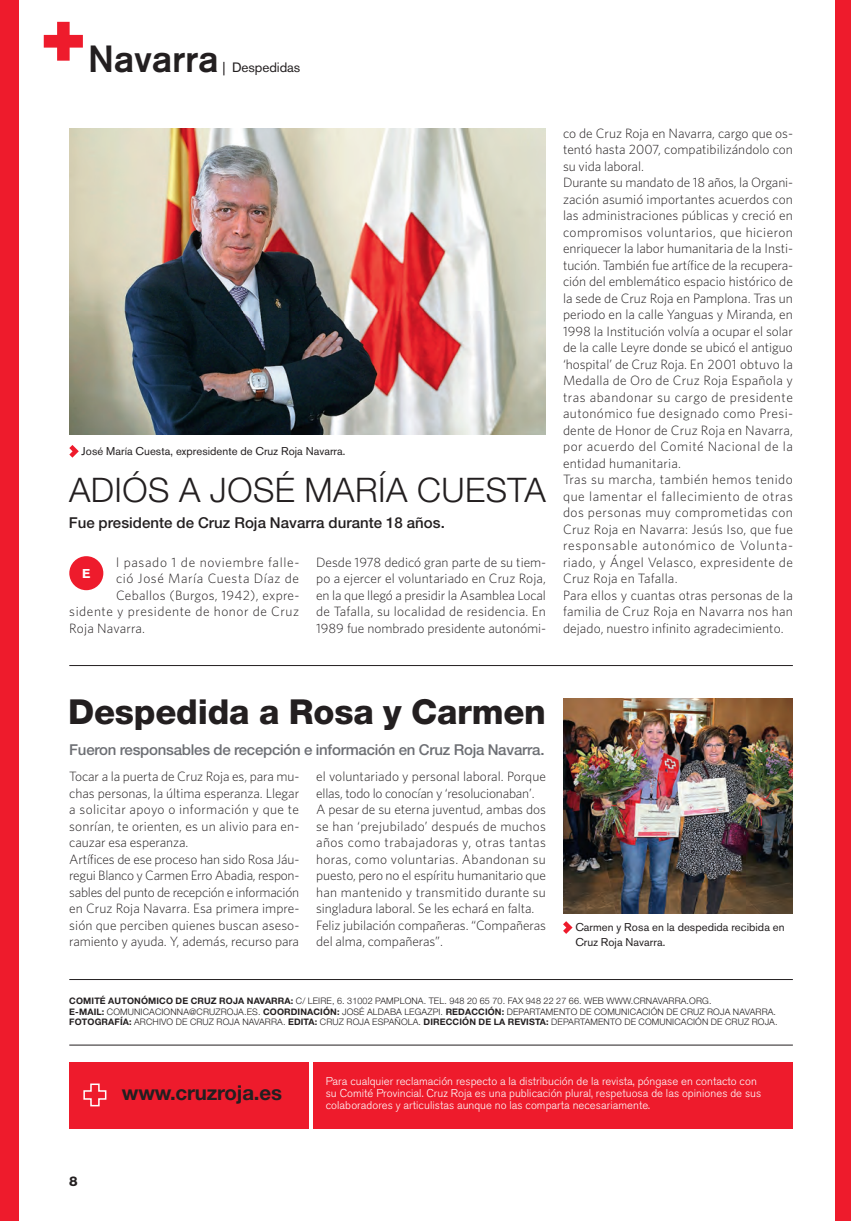
<style>
.page{position:relative;width:851px;height:1221px;background:#fff}
.page>*{position:absolute;margin:0;border:0;box-sizing:border-box;transform-origin:0 0}
.t1{font:500 37.5px "Akzidenz Grotesk BE";letter-spacing:-.005em;color:#231f20}
.t2{font:800 34.5px "Helvetica Neue";letter-spacing:-.005em;color:#231f20}
.t3{font:300 33.9px "Helvetica Neue";letter-spacing:.015em;color:#231f20}
.t4{font:700 20.4px "Helvetica Neue";letter-spacing:-.01em;color:#231f20}
.t5{font:500 15px "Helvetica Neue";letter-spacing:-.015em;color:#6d6f74}
.t6{font:500 15px "Helvetica Neue";letter-spacing:.005em;color:#231f20}
.t7{font:300 13.5px/16.5px "Whitney";letter-spacing:.005em;color:#231f20}
.t8{font:300 13.5px "Whitney";letter-spacing:.04em;color:#231f20}
.t9{font:300 13.5px "Whitney";letter-spacing:.05em;color:#231f20}
.t10{font:300 13.5px "Whitney";letter-spacing:.045em;color:#231f20}
.t11{font:13.5px "Akzidenz Grotesk BE";letter-spacing:-.005em;color:#231f20}
.t12{font:800 13.5px "Helvetica Neue";color:#231f20}
.t13{font:700 12.75px "Akzidenz Grotesk BE";color:#fff}
.t14{font:300 11.25px/12px "Akzidenz Grotesk BE";letter-spacing:.005em;color:#fff}
.t15{font:11.25px/15px "Akzidenz Grotesk BE";letter-spacing:.005em;color:#231f20}
.t16{font:300 9px/10.5px "Helvetica Neue";letter-spacing:.015em;color:#231f20}
.s1{font-weight:700}
</style>
<div class="page">
<div style="left:0;top:0;width:19px;height:1221px;background:#ee1b2c"></div>
<hr style="left:69px;top:1045px;width:723px;height:1px;background:#231f20">
<hr style="left:69px;top:979px;width:723px;height:1px;background:#231f20">
<div style="left:834px;top:0;width:16px;height:1221px;background:#ee1b2c"></div>
<div style="left:69px;top:1062px;width:239px;height:66px;background:#ee1b2c"></div>
<div style="left:313px;top:1062px;width:479px;height:66px;background:#ee1b2c"></div>
<svg style="left:83px;top:1083px;width:24px;height:24px"></svg>
<svg style="left:44px;top:22px;width:39px;height:39px"></svg>
<svg style="left:69px;top:445px;width:10px;height:13px"></svg>
<svg style="left:563px;top:921px;width:9px;height:13px"></svg>
<div style="left:69px;top:556px;width:34px;height:34px;background:#ee1b2c;border-radius:50%"></div>
<img style="left:563px;top:699px;width:229px;height:214px">
<img style="left:69px;top:129px;width:476px;height:305px">
<hr style="left:69px;top:665px;width:723px;height:1px;background:#231f20">
<h1 class="t1" style="left:88px;top:45px;width:132px">Navarra</h1>
<p class="t11" style="left:222px;top:62px;width:79px">| Despedidas</p>
<p class="t15" style="left:82px;top:445px;width:265px">José María Cuesta, expresidente de Cruz Roja Navarra.</p>
<h3 class="t3" style="left:69px;top:477px;width:478px">ADIÓS A JOSÉ MARÍA CUESTA</h3>
<p class="t6" style="left:69px;top:518px;width:377px">Fue presidente de Cruz Roja Navarra durante 18 años.</p>
<p class="t9" style="left:116px;top:557px;width:185px">l pasado 1 de noviembre falle-</p>
<p class="t10" style="left:116px;top:573px;width:184px">ció José María Cuesta Díaz de</p>
<p class="t7" style="left:116px;top:588px;width:185px">Ceballos (Burgos, 1942), expre-</p>
<p class="t8" style="left:69px;top:606px;width:231px">sidente y presidente de honor de Cruz</p>
<p class="t7" style="left:69px;top:621px;width:77px">Roja Navarra.</p>
<p class="t13" style="left:82px;top:569px;width:10px">E</p>
<p class="t7" style="left:316px;top:555px;width:231px;text-align:justify">Desde 1978 dedicó gran parte de su tiem&shy;po a ejercer el voluntariado en Cruz Roja, en la que llegó a presidir la Asamblea Local de Tafalla, su localidad de residencia. En 1989 fue nombrado presidente autonómi-</p>
<p class="t7" style="left:562px;top:126px;width:231px">co de Cruz Roja en Navarra, cargo que os&shy;tentó hasta 2007, compatibilizándolo con su vida laboral.<br>Durante su mandato de 18 años, la Organi&shy;zación asumió importantes acuerdos con las administraciones públicas y creció en compromisos voluntarios, que hicieron enriquecer la labor humanitaria de la Insti&shy;tución. También fue artífice de la recupera&shy;ción del emblemático espacio histórico de la sede de Cruz Roja en Pamplona. Tras un periodo en la calle Yanguas y Miranda, en 1998 la Institución volvía a ocupar el solar de la calle Leyre donde se ubicó el antiguo ‘hospital’ de Cruz Roja. En 2001 obtuvo la Medalla de Oro de Cruz Roja Española y tras abandonar su cargo de presidente autonómico fue designado como Presi&shy;dente de Honor de Cruz Roja en Navarra, por acuerdo del Comité Nacional de la entidad humanitaria.<br>Tras su marcha, también hemos tenido que lamentar el fallecimiento de otras dos personas muy comprometidas con Cruz Roja en Navarra: Jesús Iso, que fue responsable autonómico de Volunta&shy;riado, y Ángel Velasco, expresidente de Cruz Roja en Tafalla.<br>Para ellos y cuantas otras personas de la familia de Cruz Roja en Navarra nos han dejado, nuestro infinito agradecimiento.</p>
<h2 class="t2" style="left:68px;top:699px;width:479px">Despedida a Rosa y Carmen</h2>
<p class="t5" style="left:69px;top:744px;width:476px">Fueron responsables de recepción e información en Cruz Roja Navarra.</p>
<p class="t7" style="left:69px;top:769px;width:231px">Tocar a la puerta de Cruz Roja es, para mu&shy;chas personas, la última esperanza. Llegar a solicitar apoyo o información y que te sonrían, te orienten, es un alivio para en&shy;cauzar esa esperanza.<br>Artífices de ese proceso han sido Rosa Jáu&shy;regui Blanco y Carmen Erro Abadia, respon&shy;sables del punto de recepción e información en Cruz Roja Navarra. Esa primera impre&shy;sión que perciben quienes buscan aseso&shy;ramiento y ayuda. Y, además, recurso para</p>
<p class="t7" style="left:316px;top:769px;width:231px">el voluntariado y personal laboral. Porque ellas, todo lo conocían y ‘resolucionaban’.<br>A pesar de su eterna juventud, ambas dos se han ‘prejubilado’ después de muchos años como trabajadoras y, otras tantas horas, como voluntarias. Abandonan su puesto, pero no el espíritu humanitario que han mantenido y transmitido durante su singladura laboral. Se les echará en falta.<br>Feliz jubilación compañeras. “Compañeras del alma, compañeras”.</p>
<p class="t15" style="left:575px;top:921px;width:210px">Carmen y Rosa en la despedida recibida en<br>Cruz Roja Navarra.</p>
<p class="t16" style="left:69px;top:997px;width:709px"><span class="s1">COMITÉ AUTONÓMICO DE CRUZ ROJA NAVARRA:</span> C/ LEIRE, 6. 31002 PAMPLONA. TEL. 948 20 65 70. FAX 948 22 27 66. WEB WWW.CRNAVARRA.ORG.<br><span class="s1">E-MAIL:</span> COMUNICACIONNA@CRUZROJA.ES. <span class="s1">COORDINACIÓN:</span> JOSÉ ALDABA LEGAZPI. <span class="s1">REDACCIÓN:</span> DEPARTAMENTO DE COMUNICACIÓN DE CRUZ ROJA NAVARRA.<br><span class="s1">FOTOGRAFÍA:</span> ARCHIVO DE CRUZ ROJA NAVARRA. <span class="s1">EDITA:</span> CRUZ ROJA ESPAÑOLA. <span class="s1">DIRECCIÓN DE LA REVISTA:</span> DEPARTAMENTO DE COMUNICACIÓN DE CRUZ ROJA.</p>
<p class="t12" style="left:69px;top:1176px;width:10px">8</p>
<h3 class="t4" style="left:122px;top:1085px;width:161px">www.cruzroja.es</h3>
<p class="t14" style="left:325px;top:1076px;width:437px">Para cualquier reclamación respecto a la distribución de la revista, póngase en contacto con su Comité Provincial. Cruz Roja es una publicación plural, respetuosa de las opiniones de sus colaboradores y articulistas aunque no las comparta necesariamente.</p>
</div>
